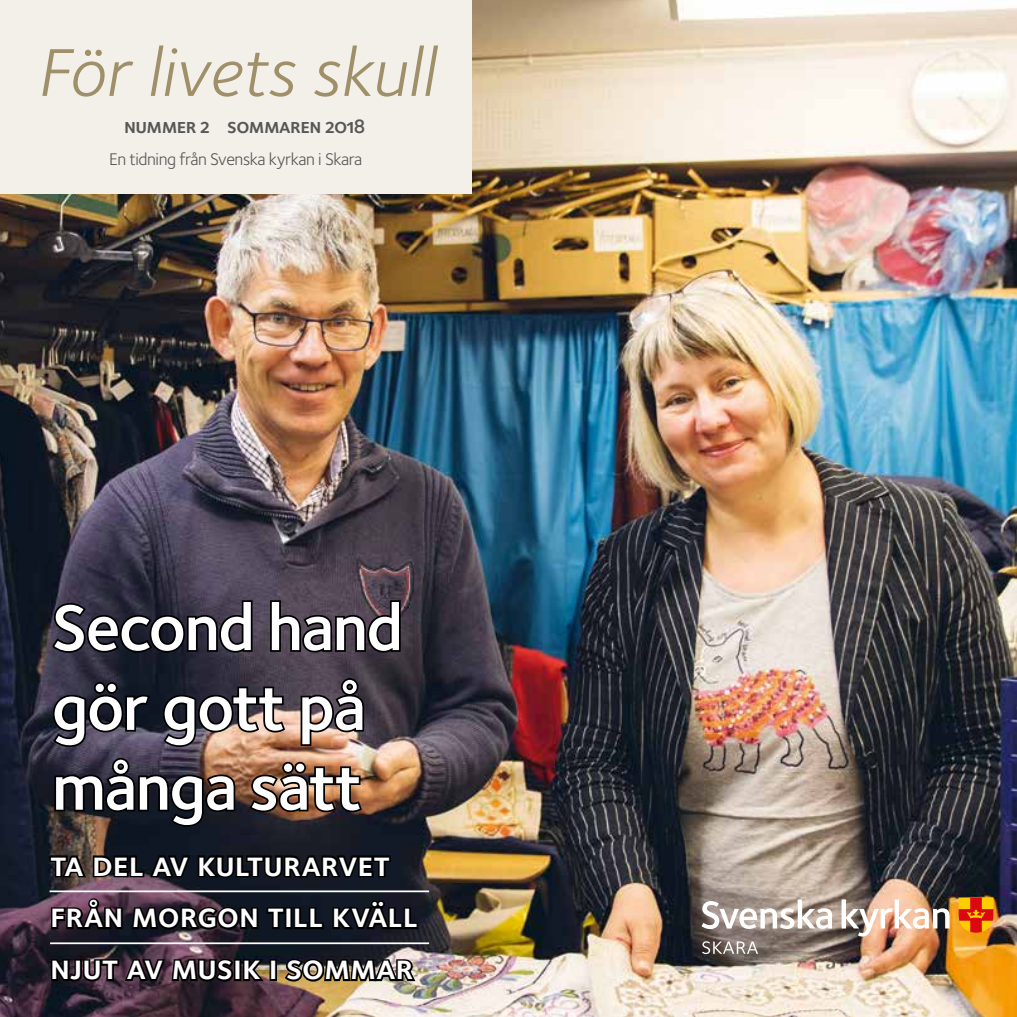
<style>
.page{position:relative;width:1017px;height:1017px;background:#fff}
.page>*{position:absolute;margin:0;border:0;box-sizing:border-box;transform-origin:0 0}
.t1{font:italic 70px "Foundry Sterling";color:#9f906a}
.t2{font:600 66.5px/79.8px "Foundry Sterling";letter-spacing:-.025em;color:#fff}
.t3{font:35px/52px "Foundry Sterling Demi Expert";color:#fff}
.t4{font:21px "Foundry Sterling Demi Expert";letter-spacing:-.025em;color:#575756}
.t5{font:17.5px "Foundry Sterling";letter-spacing:-.025em;color:#575756}
</style>
<div class="page">
<img style="left:0;top:0;width:1017px;height:1017px">
<div style="left:0;top:0;width:471px;height:193px;background:#f3f0ea"></div>
<svg style="left:701px;top:899px;width:131px;height:30px"></svg>
<img style="left:842px;top:899px;width:108px;height:37px">
<svg style="left:959px;top:897px;width:34px;height:36px"></svg>
<svg style="left:702px;top:941px;width:56px;height:13px"></svg>
<svg style="left:50px;top:598px;width:204px;height:57px;background:#22212c"></svg>
<svg style="left:268px;top:598px;width:134px;height:56px;background:#352e36"></svg>
<svg style="left:51px;top:680px;width:101px;height:69px;background:#262633"></svg>
<svg style="left:161px;top:685px;width:127px;height:64px;background:#504343"></svg>
<img style="left:299px;top:676px;width:67px;height:72px">
<svg style="left:53px;top:756px;width:184px;height:73px;background:#262126"></svg>
<img style="left:247px;top:760px;width:118px;height:55px">
<svg style="left:48px;top:851px;width:345px;height:31px;background:#131317"></svg>
<svg style="left:49px;top:897px;width:75px;height:36px;background:#2b1d28"></svg>
<svg style="left:130px;top:899px;width:290px;height:35px;background:#111119"></svg>
<svg style="left:49px;top:951px;width:218px;height:35px;background:#271d24"></svg>
<div style="left:270px;top:959px;width:7px;height:22px;border:4px solid #000"></div>
<svg style="left:283px;top:951px;width:134px;height:33px;background:#3d3831"></svg>
<hr style="left:50px;top:890px;width:379px;height:2px;background:#fff">
<hr style="left:50px;top:942px;width:379px;height:2px;background:#fff">
<h1 class="t1" style="left:36px;top:23px;width:400px">För livets skull</h1>
<p class="t4" style="left:124px;top:111px;width:243px">nummer 2 sommaren 2018</p>
<p class="t5" style="left:109px;top:147px;width:255px">En tidning från Svenska kyrkan i Skara</p>
<h2 class="t2" style="left:52px;top:586px;width:353px">Second hand gör gott på många sätt</h2>
<p class="t3" style="left:50px;top:837px;width:369px">ta del av kulturarvet från morgon till kväll njut av musik i sommar</p>
</div>
